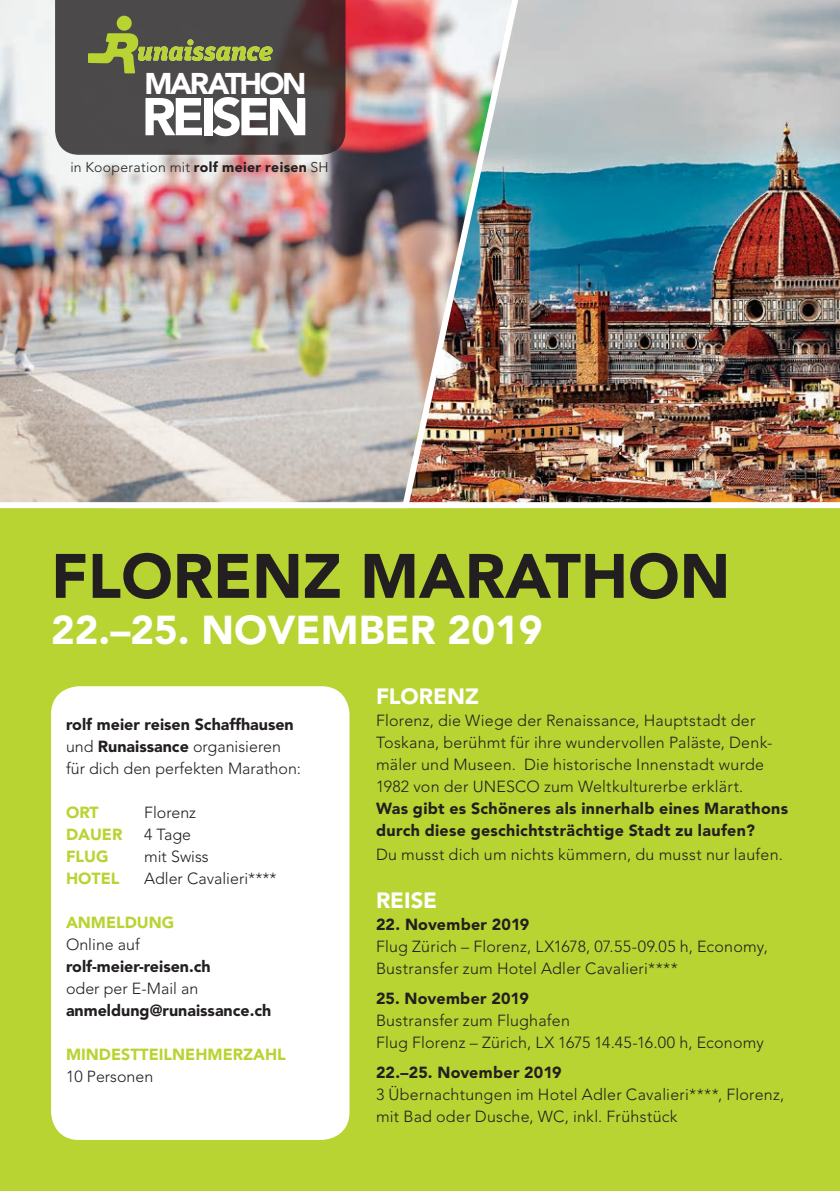
<style>
.page{position:relative;width:840px;height:1191px;background:#fff}
.page>*{position:absolute;margin:0;border:0;box-sizing:border-box;transform-origin:0 0}
.t1{font:900 62px "Avenir";color:#231f20}
.t2{font:900 52.6px "Avenir";letter-spacing:-.08em;color:#fff}
.t3{font:900 40px "Avenir";color:#fff}
.t4{font:900 29.8px "Avenir";letter-spacing:-.08em;color:#fff}
.t5{font:900 22px "Avenir";color:#fff}
.t6{font:300 16px/22px "Avenir";letter-spacing:.015em;color:#231f20}
.t7{font:900 16px/22px "Avenir";letter-spacing:.015em;color:#231f20}
.t8{font:900 16px "Avenir";color:#b8d432}
.t9{font:300 14px "Avenir";letter-spacing:.02em;color:#231f20}
.s1{font-weight:900}
</style>
<div class="page">
<div style="left:0;top:491px;width:839px;height:700px;background:#b8d432"></div>
<img style="left:530px;top:0;width:309px;height:509px">
<img style="left:0;top:0;width:530px;height:509px">
<div style="left:55px;top:690px;width:290px;height:446px;background:#fff;border-radius:24px"></div>
<div style="left:51px;top:686px;width:298px;height:454px;border:8px solid #fff;border-radius:24px"></div>
<svg style="left:55px;top:0;width:290px;height:155px;background:#4c4546"></svg>
<div style="left:117px;top:16px;width:15px;height:15px;background:#b8d432;border-radius:50%"></div>
<svg style="left:88px;top:33px;width:184px;height:40px;background:#707745"></svg>
<h3 class="t4" style="left:144px;top:65px;width:163px">MARATHON</h3>
<h2 class="t2" style="left:142px;top:85px;width:169px">REISEN</h2>
<p class="t9" style="left:70px;top:159px;width:259px">in Kooperation mit <span class="s1">rolf meier reisen</span> SH</p>
<h1 class="t1" style="left:51px;top:539px;width:680px">FLORENZ MARATHON</h1>
<h3 class="t3" style="left:51px;top:605px;width:492px">22.–25. NOVEMBER 2019</h3>
<p class="t6" style="left:66px;top:713px;width:236px"><span class="s1">rolf meier reisen Schaffhausen </span>und <span class="s1">Runaissance</span> organisieren für dich den perfekten Marathon:</p>
<p class="t8" style="left:66px;top:803px;width:24px">Ort</p>
<p class="t6" style="left:144px;top:801px;width:53px">Florenz</p>
<p class="t8" style="left:66px;top:825px;width:47px">Dauer</p>
<p class="t6" style="left:144px;top:823px;width:48px">4 Tage</p>
<p class="t8" style="left:66px;top:847px;width:44px">Flug</p>
<p class="t6" style="left:144px;top:845px;width:66px">mit Swiss</p>
<p class="t8" style="left:66px;top:869px;width:24px">Hotel</p>
<p class="t6" style="left:144px;top:867px;width:134px">Adler Cavalieri****</p>
<p class="t8" style="left:66px;top:913px;width:25px">Anmeld</p>
<p class="t8" style="left:137px;top:913px;width:39px">ung</p>
<p class="t6" style="left:66px;top:933px;width:75px">Online auf</p>
<p class="t7" style="left:66px;top:955px;width:146px">rolf-meier-reisen.ch</p>
<p class="t6" style="left:66px;top:977px;width:134px">oder per E-Mail an</p>
<p class="t7" style="left:66px;top:999px;width:207px">anmeldung@runaissance.ch</p>
<p class="t8" style="left:66px;top:1045px;width:31px">Mindestte</p>
<p class="t8" style="left:159px;top:1045px;width:17px">ilnehmerzahl</p>
<p class="t6" style="left:66px;top:1065px;width:89px">10 Personen</p>
<h3 class="t5" style="left:376px;top:682px;width:104px">FLORENZ</h3>
<p class="t6" style="left:376px;top:709px;width:398px">Florenz, die Wiege der Renaissance, Hauptstadt der Toskana, berühmt für ihre wundervollen Paläste, Denk&shy;mäler und Museen. Die historische Innenstadt wurde 1982 von der UNESCO zum Weltkulturerbe erklärt.</p>
<p class="t7" style="left:376px;top:797px;width:413px">Was gibt es Schöneres als innerhalb eines Marathons durch diese geschichtsträchtige Stadt zu laufen?</p>
<p class="t6" style="left:376px;top:843px;width:408px">Du musst dich um nichts kümmern, du musst nur laufen.</p>
<h3 class="t5" style="left:376px;top:886px;width:63px">REISE</h3>
<p class="t7" style="left:376px;top:913px;width:155px">22. November 2019</p>
<p class="t6" style="left:376px;top:935px;width:393px">Flug Zürich – Florenz, LX1678, 07.55-09.05 h, Economy,<br>Bustransfer zum Hotel Adler Cavalieri****</p>
<p class="t7" style="left:376px;top:987px;width:154px">25. November 2019</p>
<p class="t6" style="left:376px;top:1009px;width:389px">Bustransfer zum Flughafen<br>Flug Florenz – Zürich, LX 1675 14.45-16.00 h, Economy</p>
<p class="t7" style="left:376px;top:1061px;width:187px">22.–25. November 2019</p>
<p class="t6" style="left:376px;top:1083px;width:409px">3 Übernachtungen im Hotel Adler Cavalieri****, Florenz, mit Bad oder Dusche, WC, inkl. Frühstück</p>
</div>
